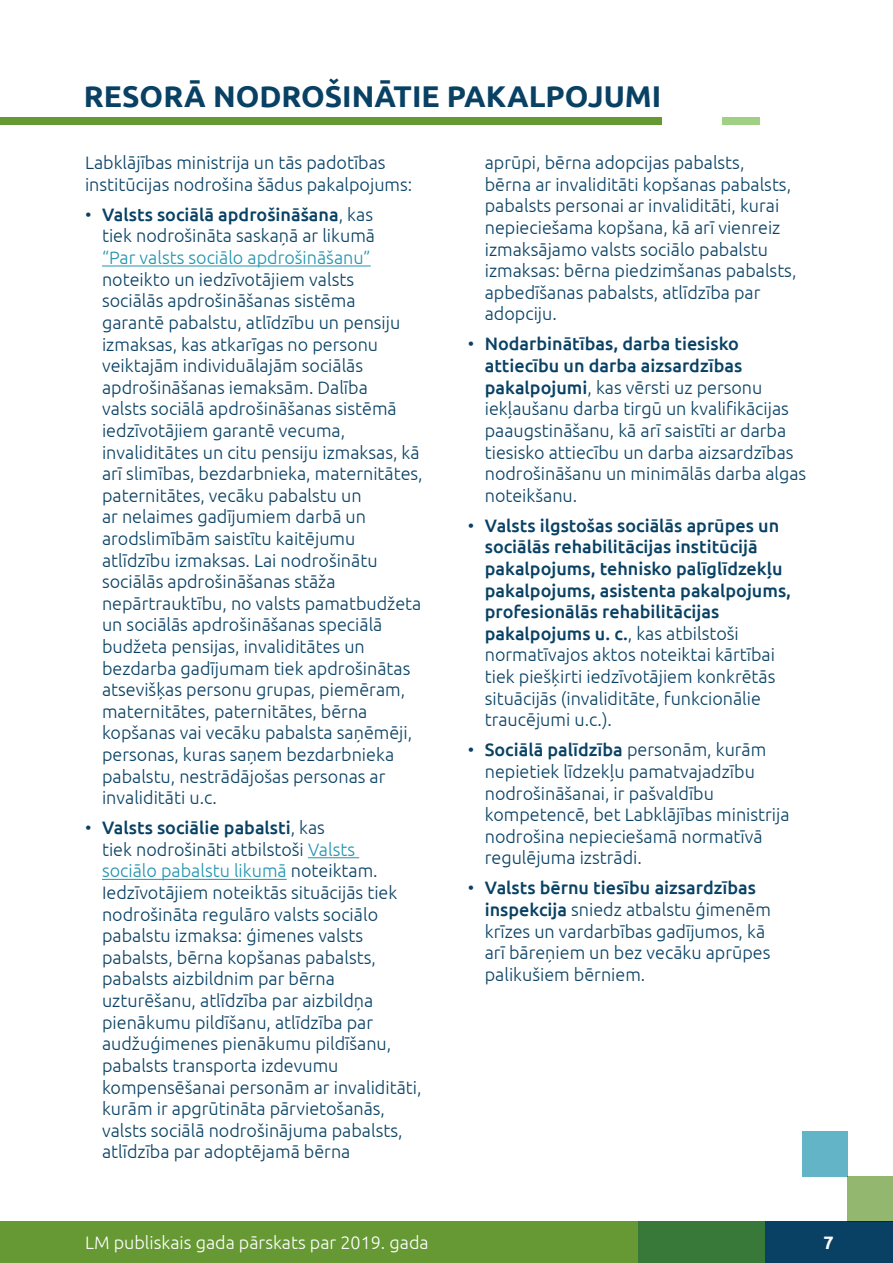
<style>
.page{position:relative;width:893px;height:1263px;background:#fff}
.page>*{position:absolute;margin:0;border:0;box-sizing:border-box;transform-origin:0 0}
.t1{font:700 30px "Ubuntu";color:#084164}
.t2{font:300 18px/21.6px "Ubuntu";color:#084164}
.t3{font:500 18px/21.6px "Ubuntu";color:#084164}
.t4{font:300 18px "Ubuntu";color:#fff}
.t5{font:300 18px "Ubuntu";color:#2294af}
.t6{font:700 18px "Ubuntu";color:#fff}
.s1{font-weight:500}
.s2{color:#2294af}
.s3{font-weight:300}
</style>
<div class="page">
<div style="left:0;top:1222px;width:892px;height:41px;background:#693"></div>
<div style="left:638px;top:1222px;width:254px;height:41px;background:#38793a"></div>
<div style="left:765px;top:1222px;width:128px;height:41px;background:#084164"></div>
<div style="left:0;top:118px;width:662px;height:7px;background:#693"></div>
<div style="left:722px;top:118px;width:37px;height:7px;background:#a0d083"></div>
<div style="left:802px;top:1131px;width:46px;height:46px;background:#64b4c7"></div>
<div style="left:848px;top:1177px;width:45px;height:45px;background:#94b770"></div>
<hr style="left:102px;top:265px;width:269px;height:1px;background:#2294af">
<hr style="left:308px;top:857px;width:51px;height:1px;background:#2294af">
<hr style="left:102px;top:879px;width:185px;height:1px;background:#2294af">
<h1 class="t1" style="left:84px;top:78px;width:579px">RESORĀ NODROŠINĀTIE PAKALPOJUMI</h1>
<p class="t2" style="left:85px;top:152px;width:329px">Labklājības ministrija un tās padotības institūcijas nodrošina šādus pakalpojums:</p>
<p class="t2" style="left:85px;top:203px;width:291px;text-align:right">• <span class="s1">Valsts sociālā apdrošināšana</span>, kas tiek nodrošināta saskaņā ar likumā</p>
<p class="t5" style="left:102px;top:247px;width:270px">“Par valsts sociālo apdrošināšanu”</p>
<p class="t2" style="left:102px;top:268px;width:322px">noteikto un iedzīvotājiem valsts<br>sociālās apdrošināšanas sistēma<br>garantē pabalstu, atlīdzību un pensiju izmaksas, kas atkarīgas no personu veiktajām individuālajām sociālās apdrošināšanas iemaksām. Dalība<br>valsts sociālā apdrošināšanas sistēmā iedzīvotājiem garantē vecuma, invaliditātes un citu pensiju izmaksas, kā arī slimības, bezdarbnieka, maternitātes, paternitātes, vecāku pabalstu un<br>ar nelaimes gadījumiem darbā un arodslimībām saistītu kaitējumu atlīdzību izmaksas. Lai nodrošinātu sociālās apdrošināšanas stāža nepārtrauktību, no valsts pamatbudžeta un sociālās apdrošināšanas speciālā budžeta pensijas, invaliditātes un bezdarba gadījumam tiek apdrošinātas atsevišķas personu grupas, piemēram, maternitātes, paternitātes, bērna kopšanas vai vecāku pabalsta saņēmēji, personas, kuras saņem bezdarbnieka pabalstu, nestrādājošas personas ar invaliditāti u.c.</p>
<p class="t2" style="left:102px;top:816px;width:321px;text-indent:-17px">• <span class="s1">Valsts sociālie pabalsti</span>, kas<br>tiek nodrošināti atbilstoši <span class="s2">Valsts<br>sociālo pabalstu likumā</span> noteiktam.<br>Iedzīvotājiem noteiktās situācijās tiek nodrošināta regulāro valsts sociālo pabalstu izmaksa: ģimenes valsts pabalsts, bērna kopšanas pabalsts, pabalsts aizbildnim par bērna uzturēšanu, atlīdzība par aizbildņa pienākumu pildīšanu, atlīdzība par audžuģimenes pienākumu pildīšanu, pabalsts transporta izdevumu kompensēšanai personām ar invaliditāti, kurām ir apgrūtināta pārvietošanās, valsts sociālā nodrošinājuma pabalsts, atlīdzība par adoptējamā bērna</p>
<p class="t2" style="left:485px;top:151px;width:313px">aprūpi, bērna adopcijas pabalsts,<br>bērna ar invaliditāti kopšanas pabalsts, pabalsts personai ar invaliditāti, kurai nepieciešama kopšana, kā arī vienreiz izmaksājamo valsts sociālo pabalstu izmaksas: bērna piedzimšanas pabalsts, apbedīšanas pabalsts, atlīdzība par adopciju.</p>
<p class="t2" style="left:485px;top:333px;width:323px;text-indent:-17px">• <span class="s1">Nodarbinātības, darba tiesisko attiecību un darba aizsardzības pakalpojumi</span>, kas vērsti uz personu iekļaušanu darba tirgū un kvalifikācijas paaugstināšanu, kā arī saistīti ar darba tiesisko attiecību un darba aizsardzības nodrošināšanu un minimālās darba algas noteikšanu.</p>
<p class="t3" style="left:485px;top:514px;width:308px;text-indent:-17px"><span class="s3">•</span> Valsts ilgstošas sociālās aprūpes un sociālās rehabilitācijas institūcijā pakalpojums, tehnisko palīglīdzekļu pakalpojums, asistenta pakalpojums, profesionālās rehabilitācijas pakalpojums u. c.<span class="s3">, kas atbilstoši normatīvajos aktos noteiktai kārtībai tiek piešķirti iedzīvotājiem konkrētās situācijās (invaliditāte, funkcionālie traucējumi u.c.).</span></p>
<p class="t2" style="left:485px;top:739px;width:306px;text-indent:-17px">• <span class="s1">Sociālā palīdzība</span> personām, kurām nepietiek līdzekļu pamatvajadzību nodrošināšanai, ir pašvaldību kompetencē, bet Labklājības ministrija nodrošina nepieciešamā normatīvā regulējuma izstrādi.</p>
<p class="t2" style="left:485px;top:877px;width:288px;text-indent:-17px">• <span class="s1">Valsts bērnu tiesību aizsardzības inspekcija</span> sniedz atbalstu ģimenēm krīzes un vardarbības gadījumos, kā arī bāreņiem un bez vecāku aprūpes palikušiem bērniem.</p>
<p class="t4" style="left:85px;top:1232px;width:345px">LM publiskais gada pārskats par 2019. gada</p>
<p class="t6" style="left:823px;top:1232px;width:12px">7</p>
</div>
